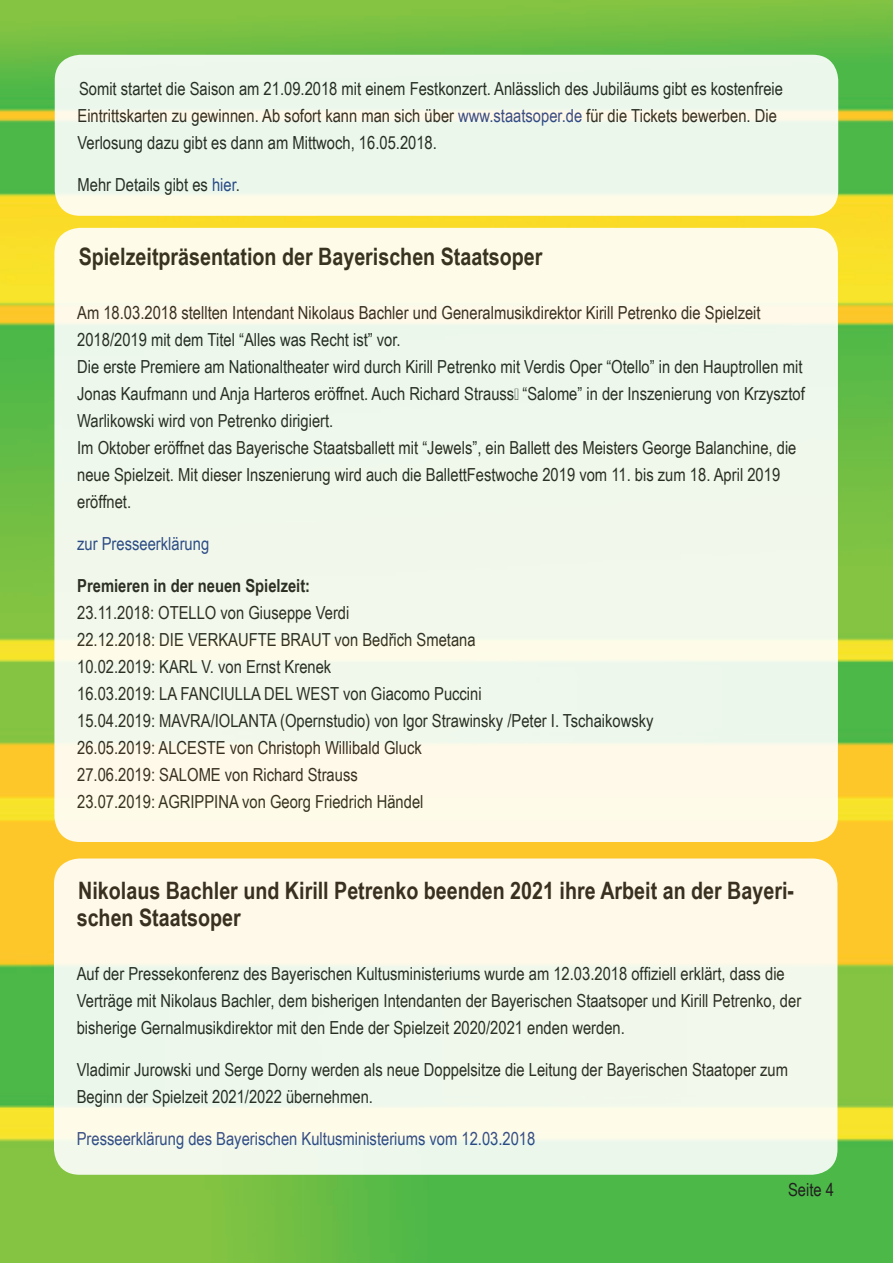
<style>
.page{position:relative;width:893px;height:1263px;background:#fff}
.page>*{position:absolute;margin:0;border:0;box-sizing:border-box;transform-origin:0 0}
.t1{font:700 24px/27px "Arial Narrow";color:#231f20}
.t2{font:18px/27px "Arial Narrow";color:#231f20}
.t3{font:18px "Arial Narrow";color:#253f8e}
.t4{font:700 18px "Arial Narrow";color:#231f20}
.s1{color:#253f8e}
</style>
<div class="page">
<img style="left:0;top:0;width:892px;height:1263px">
<svg style="left:55px;top:55px;width:783px;height:161px;background:#eff7eb"></svg>
<div style="left:54px;top:228px;width:784px;height:614px;background:linear-gradient(to right,#f5f9ea,#f4f9eb);border-radius:26px"></div>
<div style="left:54px;top:858px;width:783px;height:317px;background:#f2f8eb;border-radius:26px"></div>
<p class="t2" style="left:78px;top:74px;width:707px">Somit startet die Saison am 21.09.2018 mit einem Festkonzert. Anlässlich des Jubiläums gibt es kostenfreie<br>Eintrittskarten zu gewinnen. Ab sofort kann man sich über <span class="s1">www.staatsoper.de</span> für die Tickets bewerben. Die<br>Verlosung dazu gibt es dann am Mittwoch, 16.05.2018.</p>
<p class="t2" style="left:78px;top:170px;width:164px">Mehr Details gibt es <span class="s1">hier</span>.</p>
<h1 class="t1" style="left:79px;top:242px;width:465px">Spielzeitpräsentation der Bayerischen Staatsoper</h1>
<p class="t2" style="left:77px;top:298px;width:729px">Am 18.03.2018 stellten Intendant Nikolaus Bachler und Generalmusikdirektor Kirill Petrenko die Spielzeit 2018/2019 mit dem Titel “Alles was Recht ist” vor.<br>Die erste Premiere am Nationaltheater wird durch Kirill Petrenko mit Verdis Oper “Otello” in den Hauptrollen mit Jonas Kaufmann und Anja Harteros eröffnet. Auch Richard Strauss̕ “Salome” in der Inszenierung von Krzysztof Warlikowski wird von Petrenko dirigiert.<br>Im Oktober eröffnet das Bayerische Staatsballett mit “Jewels”, ein Ballett des Meisters George Balanchine, die neue Spielzeit. Mit dieser Inszenierung wird auch die BallettFestwoche 2019 vom 11. bis zum 18. April 2019 eröffnet.</p>
<p class="t3" style="left:77px;top:530px;width:134px">zur Presseerklärung</p>
<p class="t4" style="left:77px;top:572px;width:234px">Premieren in der neuen Spielzeit:</p>
<p class="t2" style="left:77px;top:598px;width:578px">23.11.2018: OTELLO von Giuseppe Verdi<br>22.12.2018: DIE VERKAUFTE BRAUT von Bedřich Smetana<br>10.02.2019: KARL V. von Ernst Krenek<br>16.03.2019: LA FANCIULLA DEL WEST von Giacomo Puccini<br>15.04.2019: MAVRA/IOLANTA (Opernstudio) von Igor Strawinsky /Peter I. Tschaikowsky 26.05.2019: ALCESTE von Christoph Willibald Gluck<br>27.06.2019: SALOME von Richard Strauss<br>23.07.2019: AGRIPPINA von Georg Friedrich Händel</p>
<h1 class="t1" style="left:77px;top:875px;width:719px">Nikolaus Bachler und Kirill Petrenko beenden 2021 ihre Arbeit an der Bayeri&shy;schen Staatsoper</h1>
<p class="t2" style="left:77px;top:959px;width:726px">Auf der Pressekonferenz des Bayerischen Kultusministeriums wurde am 12.03.2018 offiziell erklärt, dass die<br>Verträge mit Nikolaus Bachler, dem bisherigen Intendanten der Bayerischen Staatsoper und Kirill Petrenko, der bisherige Gernalmusikdirektor mit den Ende der Spielzeit 2020/2021 enden werden.</p>
<p class="t2" style="left:77px;top:1055px;width:713px">Vladimir Jurowski und Serge Dorny werden als neue Doppelsitze die Leitung der Bayerischen Staatoper zum<br>Beginn der Spielzeit 2021/2022 übernehmen.</p>
<p class="t3" style="left:77px;top:1125px;width:460px">Presseerklärung des Bayerischen Kultusministeriums vom 12.03.2018</p>
<p class="t2" style="left:788px;top:1175px;width:47px">Seite 4</p>
</div>
